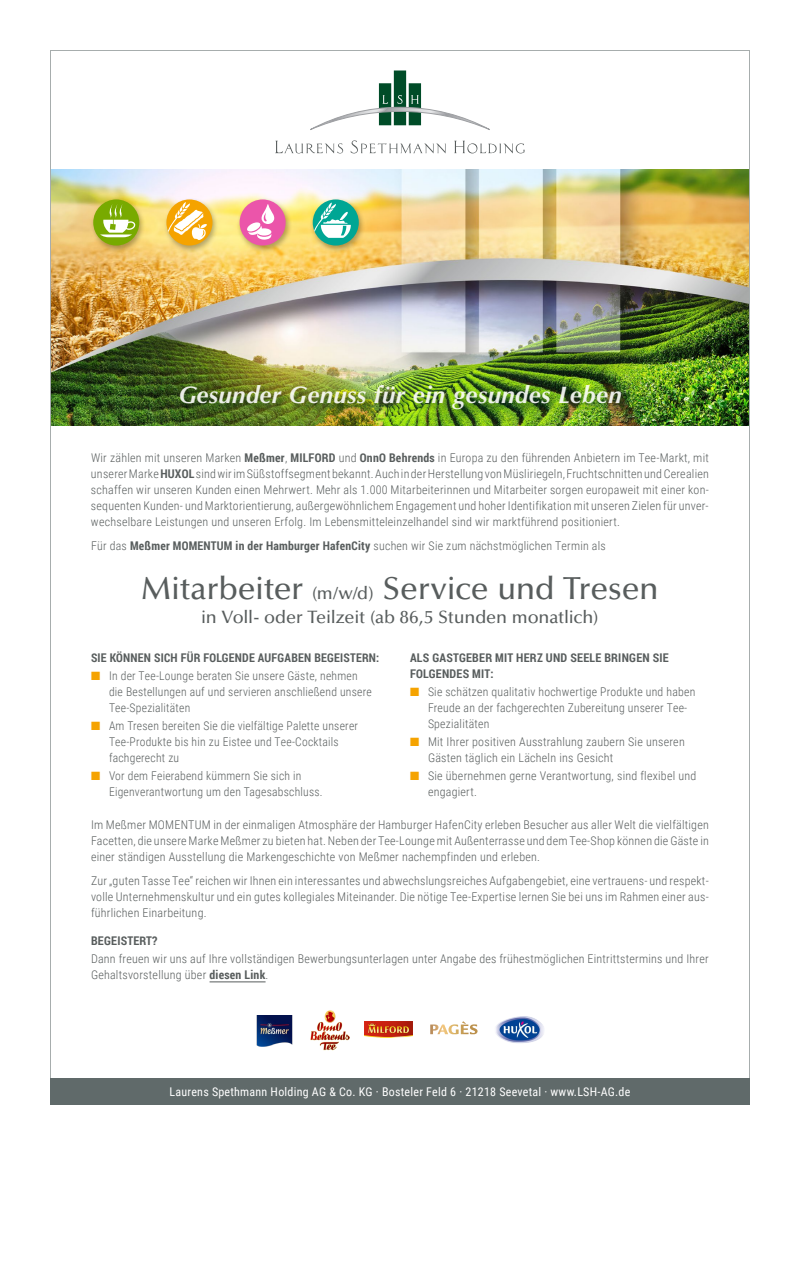
<style>
.page{position:relative;width:800px;height:1280px;background:#fff}
.page>*{position:absolute;margin:0;border:0;box-sizing:border-box;transform-origin:0 0}
.t1{font:500 32px "Optima LT Pro";letter-spacing:-.01em;color:#585d5d}
.t2{font:italic 700 24px "Optima LT Pro";letter-spacing:.015em;color:#fff}
.t3{font:500 18px "Optima LT Pro";letter-spacing:-.01em;color:#585d5d}
.t4{font:300 12px/16px "Roboto Condensed";letter-spacing:.02em;color:#585d5d}
.t5{font:700 12px/16px "Roboto Condensed";letter-spacing:.02em;color:#585d5d}
.t6{font:12px "Roboto Condensed";letter-spacing:.02em;color:#fff}
.s1{font-weight:700}
.s2{font-size:18px}
.s3{color:#f5a300}
</style>
<div class="page">
<img style="left:52px;top:169px;width:696px;height:257px">
<div style="left:163px;top:197px;width:56px;height:57px;background:#000;opacity:.3"></div>
<div style="left:166px;top:199px;width:46px;height:47px;background:#f5a300;border-radius:50%"></div>
<svg style="left:166px;top:202px;width:42px;height:38px"></svg>
<div style="left:90px;top:197px;width:56px;height:57px;background:#000;opacity:.3"></div>
<div style="left:93px;top:199px;width:46px;height:47px;background:#78aa00;border-radius:50%"></div>
<svg style="left:100px;top:204px;width:36px;height:33px"></svg>
<div style="left:236px;top:197px;width:56px;height:57px;background:#000;opacity:.3"></div>
<div style="left:240px;top:199px;width:46px;height:47px;background:#eb55aa;border-radius:50%"></div>
<svg style="left:246px;top:204px;width:28px;height:36px"></svg>
<div style="left:309px;top:197px;width:57px;height:57px;background:#000;opacity:.3"></div>
<div style="left:313px;top:199px;width:46px;height:47px;background:#00a694;border-radius:50%"></div>
<svg style="left:313px;top:203px;width:38px;height:37px"></svg>
<svg style="left:275px;top:140px;width:250px;height:13px"></svg>
<svg style="left:310px;top:70px;width:180px;height:60px"></svg>
<div style="left:178px;top:384px;width:453px;height:36px;background:#003213;opacity:.55"></div>
<hr style="left:210px;top:981px;width:56px;height:1px;background:#585d5d">
<div style="left:50px;top:1079px;width:700px;height:26px;background:#606a6a"></div>
<img style="left:364px;top:1022px;width:49px;height:16px">
<img style="left:256px;top:1015px;width:37px;height:31px">
<img style="left:310px;top:1010px;width:39px;height:40px">
<img style="left:496px;top:1016px;width:48px;height:27px">
<svg style="left:430px;top:1021px;width:48px;height:13px"></svg>
<h2 class="t2" style="left:178px;top:380px;width:445px">Gesunder Genuss für ein gesundes Leben</h2>
<p class="t4" style="left:91px;top:449px;width:619px;text-align:justify">Wir zählen mit unseren Marken <span class="s1">Meßmer</span>, <span class="s1">MILFORD</span> und <span class="s1">OnnO Behrends</span> in Europa zu den führenden Anbietern im Tee-Markt, mit unserer Marke <span class="s1">HUXOL</span> sind wir im Süßstoffsegment bekannt. Auch in der Herstellung von Müsliriegeln, Fruchtschnitten und Cerealien schaffen wir unseren Kunden einen Mehrwert. Mehr als 1.000 Mitarbeiterinnen und Mitarbeiter sorgen europaweit mit einer kon&shy;sequenten Kunden- und Marktorientierung, außergewöhnlichem Engagement und hoher Identifikation mit unseren Zielen für unver&shy;wechselbare Leistungen und unseren Erfolg. Im Lebensmitteleinzelhandel sind wir marktführend positioniert.</p>
<p class="t4" style="left:91px;top:537px;width:516px">Für das <span class="s1">Meßmer MOMENTUM in der Hamburger HafenCity</span> suchen wir Sie zum nächstmöglichen Termin als</p>
<h1 class="t1" style="left:141px;top:569px;width:519px">Mitarbeiter <span class="s2">(m/w/d)</span> Service und Tresen</h1>
<h3 class="t3" style="left:201px;top:606px;width:399px">in Voll- oder Teilzeit (ab 86,5 Stunden monatlich)</h3>
<p class="t5" style="left:91px;top:649px;width:290px">SIE KÖNNEN SICH FÜR FOLGENDE AUFGABEN BEGEISTERN:</p>
<p class="t4" style="left:109px;top:667px;width:264px;text-indent:-18px"><span class="s3">■</span> In der Tee-Lounge beraten Sie unsere Gäste, nehmen die Bestellungen auf und servieren anschließend unsere<br>Tee-Spezialitäten</p>
<p class="t4" style="left:109px;top:717px;width:251px;text-indent:-18px"><span class="s3">■</span> Am Tresen bereiten Sie die vielfältige Palette unserer<br>Tee-Produkte bis hin zu Eistee und Tee-Cocktails fachgerecht zu</p>
<p class="t4" style="left:109px;top:767px;width:215px;text-indent:-18px"><span class="s3">■</span> Vor dem Feierabend kümmern Sie sich in<br>Eigenverantwortung um den Tagesabschluss.</p>
<p class="t5" style="left:410px;top:649px;width:260px">ALS GASTGEBER MIT HERZ UND SEELE BRINGEN SIE<br>FOLGENDES MIT:</p>
<p class="t4" style="left:428px;top:683px;width:269px;text-indent:-18px"><span class="s3">■</span> Sie schätzen qualitativ hochwertige Produkte und haben<br>Freude an der fachgerechten Zubereitung unserer Tee-<br>Spezialitäten</p>
<p class="t4" style="left:428px;top:733px;width:258px;text-indent:-18px"><span class="s3">■</span> Mit Ihrer positiven Ausstrahlung zaubern Sie unseren<br>Gästen täglich ein Lächeln ins Gesicht</p>
<p class="t4" style="left:428px;top:767px;width:270px;text-indent:-18px"><span class="s3">■</span> Sie übernehmen gerne Verantwortung, sind flexibel und engagiert.</p>
<p class="t4" style="left:91px;top:816px;width:619px;text-align:justify">Im Meßmer MOMENTUM in der einmaligen Atmosphäre der Hamburger HafenCity erleben Besucher aus aller Welt die vielfältigen Facetten, die unsere Marke Meßmer zu bieten hat. Neben der Tee-Lounge mit Außenterrasse und dem Tee-Shop können die Gäste in einer ständigen Ausstellung die Markengeschichte von Meßmer nachempfinden und erleben.</p>
<p class="t4" style="left:91px;top:872px;width:619px;text-align:justify">Zur „guten Tasse Tee“ reichen wir Ihnen ein interessantes und abwechslungsreiches Aufgabengebiet, eine vertrauens- und respekt&shy;volle Unternehmenskultur und ein gutes kollegiales Miteinander. Die nötige Tee-Expertise lernen Sie bei uns im Rahmen einer aus&shy;führlichen Einarbeitung.</p>
<p class="t5" style="left:91px;top:932px;width:68px">BEGEISTERT?</p>
<p class="t4" style="left:91px;top:950px;width:619px">Dann freuen wir uns auf Ihre vollständigen Bewerbungsunterlagen unter Angabe des frühestmöglichen Eintrittstermins und Ihrer<br>Gehaltsvorstellung über <span class="s1">diesen Link</span>.</p>
<p class="t6" style="left:170px;top:1083px;width:462px">Laurens Spethmann Holding AG &amp; Co. KG · Bosteler Feld 6 · 21218 Seevetal · www.LSH-AG.de</p>
</div>
